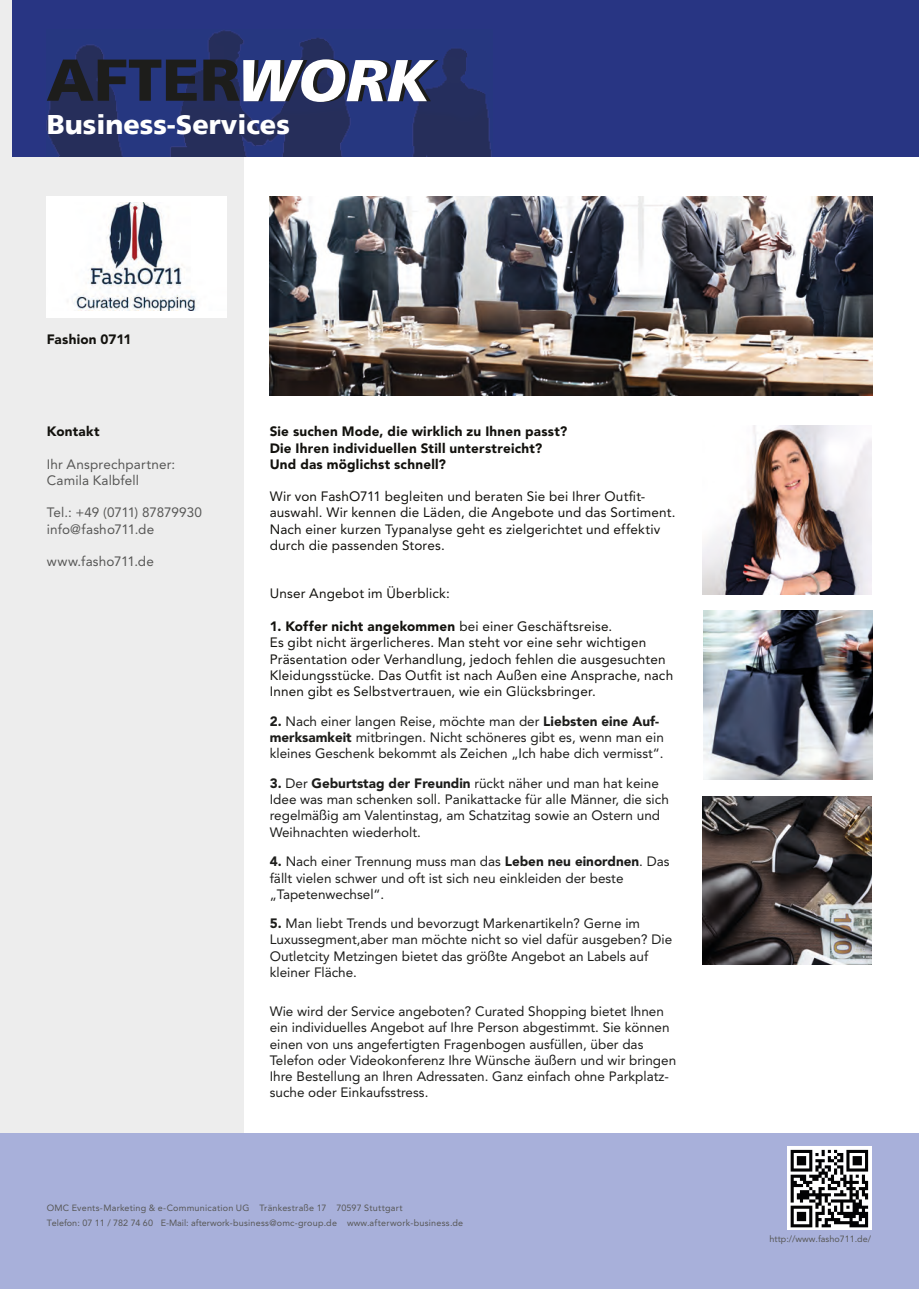
<style>
.page{position:relative;width:919px;height:1289px;background:#fff}
.page>*{position:absolute;margin:0;border:0;box-sizing:border-box;transform-origin:0 0}
.t1{font:900 27px "Frutiger 75";color:#fff}
.t2{font:13.5px/16.2px "Avenir LT";color:#1d1d1b}
.t3{font:13.5px/16.2px "Avenir LT";letter-spacing:.01em;color:#13120e}
.t4{font:900 13.5px/16.2px "Avenir LT";letter-spacing:.015em;color:#13120e}
.t5{font:13.5px/16.2px "Avenir LT";letter-spacing:.01em;color:#575756}
.t6{font:9px/14.2px "Avenir LT";letter-spacing:.025em;color:#575756}
.t7{font:9px "Avenir LT";color:#575756}
.s1{font-weight:900}
</style>
<div class="page">
<div style="left:0;top:0;width:243px;height:1288px;background:#ededed"></div>
<div style="left:0;top:1133px;width:918px;height:155px;background:#a8b0da"></div>
<div style="left:13px;top:0;width:905px;height:156px;background:#283583"></div>
<img style="left:47px;top:30px;width:445px;height:126px">
<svg style="left:47px;top:60px;width:150px;height:41px"></svg>
<svg style="left:203px;top:59px;width:235px;height:43px"></svg>
<div style="left:46px;top:196px;width:180px;height:122px;background:#fff"></div>
<img style="left:74px;top:202px;width:122px;height:108px">
<img style="left:787px;top:1146px;width:84px;height:83px">
<img style="left:702px;top:426px;width:169px;height:168px">
<img style="left:702px;top:796px;width:169px;height:168px">
<img style="left:703px;top:611px;width:169px;height:168px">
<img style="left:270px;top:197px;width:602px;height:198px">
<h1 class="t1" style="left:47px;top:108px;width:245px">Business-Services</h1>
<p class="t4" style="left:47px;top:330px;width:86px">Fashion 0711</p>
<p class="t4" style="left:47px;top:423px;width:54px">Kontakt</p>
<p class="t5" style="left:47px;top:456px;width:130px">Ihr Ansprechpartner:<br>Camila Kalbfell</p>
<p class="t5" style="left:47px;top:504px;width:157px">Tel.: +49 (0711) 87879930 info@fasho711.de</p>
<p class="t5" style="left:47px;top:553px;width:109px">www.fasho711.de</p>
<p class="t4" style="left:270px;top:423px;width:299px">Sie suchen Mode, die wirklich zu Ihnen passt?<br>Die Ihren individuellen Still unterstreicht?<br>Und das möglichst schnell?</p>
<p class="t3" style="left:270px;top:488px;width:407px">Wir von FashO711 begleiten und beraten Sie bei Ihrer Outfit&shy;auswahl. Wir kennen die Läden, die Angebote und das Sortiment.<br>Nach einer kurzen Typanalyse geht es zielgerichtet und effektiv durch die passenden Stores.</p>
<p class="t3" style="left:270px;top:585px;width:181px">Unser Angebot im Überblick:</p>
<p class="t3" style="left:270px;top:618px;width:405px"><span class="s1">1. Koffer nicht angekommen</span> bei einer Geschäftsreise.<br>Es gibt nicht ärgerlicheres. Man steht vor eine sehr wichtigen Präsentation oder Verhandlung, jedoch fehlen die ausgesuchten Kleidungsstücke. Das Outfit ist nach Außen eine Ansprache, nach Innen gibt es Selbstvertrauen, wie ein Glücksbringer.</p>
<p class="t2" style="left:270px;top:713px;width:395px"><span class="s1">2.</span> Nach einer langen Reise, möchte man der <span class="s1">Liebsten eine Auf&shy;merksamkeit</span> mitbringen. Nicht schöneres gibt es, wenn man ein kleines Geschenk bekommt als Zeichen „Ich habe dich vermisst“.</p>
<p class="t2" style="left:270px;top:775px;width:400px"><span class="s1">3.</span> Der <span class="s1">Geburtstag der Freundin</span> rückt näher und man hat keine Idee was man schenken soll. Panikattacke für alle Männer, die sich regelmäßig am Valentinstag, am Schatzitag sowie an Ostern und Weihnachten wiederholt.</p>
<p class="t2" style="left:270px;top:853px;width:401px"><span class="s1">4.</span> Nach einer Trennung muss man das <span class="s1">Leben neu einordnen</span>. Das fällt vielen schwer und oft ist sich neu einkleiden der beste „Tapetenwechsel“.</p>
<p class="t2" style="left:270px;top:915px;width:404px"><span class="s1">5.</span> Man liebt Trends und bevorzugt Markenartikeln? Gerne im Luxussegment,aber man möchte nicht so viel dafür ausgeben? Die Outletcity Metzingen bietet das größte Angebot an Labels auf kleiner Fläche.</p>
<p class="t2" style="left:270px;top:1003px;width:408px">Wie wird der Service angeboten? Curated Shopping bietet Ihnen ein individuelles Angebot auf Ihre Person abgestimmt. Sie können einen von uns angefertigten Fragenbogen ausfüllen, über das Telefon oder Videokonferenz Ihre Wünsche äußern und wir bringen Ihre Bestellung an Ihren Adressaten. Ganz einfach ohne Parkplatz&shy;suche oder Einkaufsstress.</p>
<p class="t6" style="left:47px;top:1201px;width:418px">OMC Events-Marketing &amp; e-Communication UG Tränkestraße 17 70597 Stuttgart<br>Telefon: 07 11 / 782 74 60 E-Mail: afterwork-business@omc-group.de www.afterwork-business.de</p>
<p class="t7" style="left:769px;top:1233px;width:103px">http://www.fasho711.de/</p>
</div>
